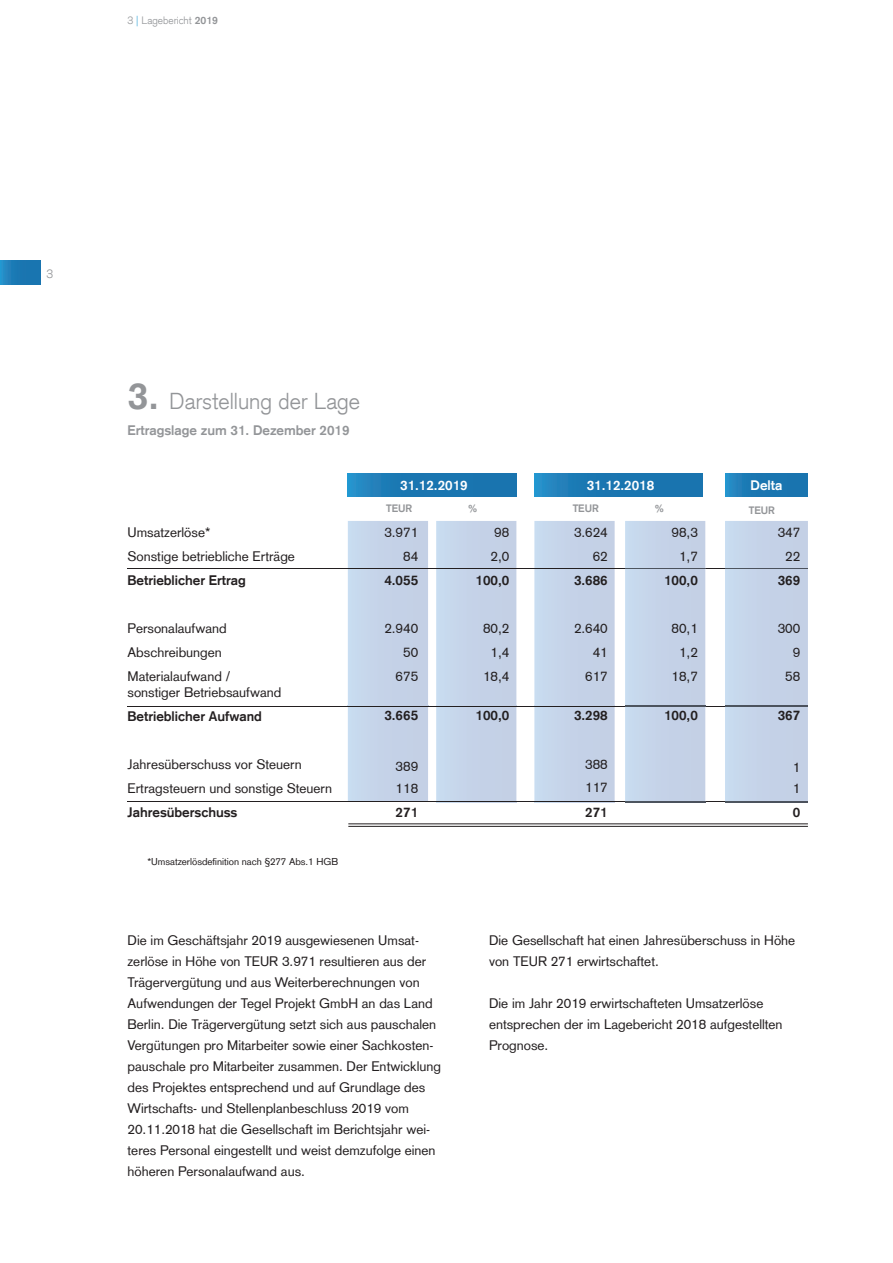
<style>
.page{position:relative;width:893px;height:1263px;background:#fff}
.page>*{position:absolute;margin:0;border:0;box-sizing:border-box;transform-origin:0 0}
.t1{font:300 22.5px "Basic Commercial LT Com";color:#939598}
.t2{font:13.5px/24px "Basic Commercial LT Com";color:#231f20}
.t3{font:700 13.5px "Basic Commercial LT Com";color:#231f20}
.t4{font:700 13.5px "Basic Commercial LT Com";color:#939598}
.t5{font:700 13.5px "Basic Commercial LT Com";color:#fff}
.t6{font:300 12px "Basic Commercial LT Com";color:#939598}
.t7{font:300 10.5px "Basic Commercial LT Com";color:#939598}
.t8{font:700 10.5px "Basic Commercial LT Com";color:#939598}
.t9{font:9.75px "Basic Commercial LT Com";color:#231f20}
.s1{color:#2199d2}
.s2{font-weight:700}
.s3{font-weight:700;font-size:37.5px}
</style>
<div class="page">
<div style="left:0;top:260px;width:41px;height:24px;background:linear-gradient(to right,#2587c1,#156ea9)"></div>
<svg style="left:534px;top:521px;width:81px;height:280px;background:#c5d4e9"></svg>
<div style="left:348px;top:474px;width:168px;height:22px;background:linear-gradient(to right,#2284be,#166eaa)"></div>
<svg style="left:348px;top:521px;width:80px;height:280px;background:#c5d4e9"></svg>
<svg style="left:436px;top:521px;width:80px;height:280px;background:#c6d4e9"></svg>
<hr style="left:128px;top:568px;width:680px;height:1px;background:#231f20">
<hr style="left:128px;top:706px;width:680px;height:1px;background:#231f20">
<hr style="left:128px;top:801px;width:680px;height:1px;background:#231f20">
<svg style="left:625px;top:521px;width:80px;height:280px;background:#c5d3e8"></svg>
<img style="left:625px;top:568px;width:80px;height:1px">
<img style="left:625px;top:706px;width:80px;height:1px">
<img style="left:625px;top:801px;width:80px;height:1px">
<svg style="left:534px;top:474px;width:169px;height:22px;background:#1b79b4"></svg>
<svg style="left:725px;top:521px;width:83px;height:280px;background:#c4d3e8"></svg>
<img style="left:725px;top:568px;width:83px;height:1px">
<img style="left:725px;top:706px;width:83px;height:1px">
<img style="left:725px;top:801px;width:83px;height:1px">
<div style="left:725px;top:474px;width:83px;height:22px;background:linear-gradient(to right,#2284be,#166eaa)"></div>
<hr style="left:348px;top:824px;width:460px;height:1px;background:#231f20">
<hr style="left:348px;top:826px;width:460px;height:1px;background:#231f20">
<p class="t7" style="left:128px;top:15px;width:92px">3 <span class="s1">|</span> Lagebericht <span class="s2">2019</span></p>
<p class="t6" style="left:46px;top:266px;width:8px">3</p>
<h1 class="t1" style="left:128px;top:388px;width:234px"><span class="s3">3.</span> Darstellung der Lage</h1>
<p class="t4" style="left:128px;top:422px;width:224px">Ertragslage zum 31. Dezember 2019</p>
<p class="t2" style="left:128px;top:520px;width:169px">Umsatzerlöse*<br>Sonstige betriebliche Erträge</p>
<p class="t3" style="left:128px;top:572px;width:120px">Betrieblicher Ertrag</p>
<p class="t2" style="left:128px;top:616px;width:104px">Personalaufwand<br>Abschreibungen<br>Materialaufwand /</p>
<p class="t2" style="left:128px;top:681px;width:155px">sonstiger Betriebsaufwand</p>
<p class="t3" style="left:128px;top:709px;width:136px">Betrieblicher Aufwand</p>
<p class="t2" style="left:128px;top:753px;width:206px">Jahresüberschuss vor Steuern<br>Ertragsteuern und sonstige Steuern</p>
<p class="t3" style="left:128px;top:805px;width:111px">Jahresüberschuss</p>
<p class="t9" style="left:147px;top:856px;width:192px">*Umsatzerlösdefinition nach §277 Abs.1 HGB</p>
<p class="t5" style="left:400px;top:477px;width:69px">31.12.2019</p>
<p class="t2" style="left:384px;top:520px;width:35px;text-align:right">3.971<br>84</p>
<p class="t3" style="left:384px;top:572px;width:35px">4.055</p>
<p class="t2" style="left:384px;top:616px;width:35px;text-align:right">2.940<br>50<br>675</p>
<p class="t3" style="left:384px;top:707px;width:35px">3.665</p>
<p class="t8" style="left:386px;top:502px;width:28px">TEUR</p>
<p class="t8" style="left:468px;top:502px;width:12px">%</p>
<p class="t2" style="left:491px;top:520px;width:20px">98<br>2,0</p>
<p class="t3" style="left:476px;top:572px;width:35px">100,0</p>
<p class="t2" style="left:483px;top:616px;width:28px;text-align:center">80,2<br>1,4<br>18,4</p>
<p class="t3" style="left:476px;top:707px;width:35px">100,0</p>
<p class="t2" style="left:396px;top:755px;width:24px;line-height:22.5px">389<br>118</p>
<p class="t3" style="left:396px;top:805px;width:24px">271</p>
<p class="t5" style="left:587px;top:477px;width:69px">31.12.2018</p>
<p class="t8" style="left:573px;top:502px;width:28px">TEUR</p>
<p class="t8" style="left:654px;top:502px;width:12px">%</p>
<p class="t2" style="left:574px;top:520px;width:35px;text-align:right">3.624<br>62</p>
<p class="t3" style="left:574px;top:572px;width:35px">3.686</p>
<p class="t2" style="left:574px;top:616px;width:35px;text-align:right">2.640<br>41<br>617</p>
<p class="t3" style="left:574px;top:707px;width:35px">3.298</p>
<p class="t2" style="left:672px;top:520px;width:28px;text-align:center">98,3<br>1,7</p>
<p class="t3" style="left:664px;top:572px;width:35px">100,0</p>
<p class="t2" style="left:672px;top:616px;width:28px;text-align:center">80,1<br>1,2<br>18,7</p>
<p class="t3" style="left:664px;top:707px;width:35px">100,0</p>
<p class="t2" style="left:585px;top:753px;width:24px;line-height:22.5px">388<br>117</p>
<p class="t3" style="left:585px;top:805px;width:24px">271</p>
<p class="t5" style="left:751px;top:477px;width:33px">Delta</p>
<p class="t8" style="left:749px;top:504px;width:28px">TEUR</p>
<p class="t2" style="left:778px;top:520px;width:24px;text-align:center">347<br>22</p>
<p class="t3" style="left:778px;top:572px;width:24px">369</p>
<p class="t2" style="left:778px;top:616px;width:24px;text-align:right">300<br>9<br>58</p>
<p class="t3" style="left:778px;top:707px;width:24px">367</p>
<p class="t2" style="left:793px;top:757px;width:9px;line-height:21px">1<br>1</p>
<p class="t3" style="left:793px;top:805px;width:9px">0</p>
<p class="t2" style="left:128px;top:930px;width:315px;line-height:21px">Die im Geschäftsjahr 2019 ausgewiesenen Umsat&shy;zerlöse in Höhe von TEUR 3.971 resultieren aus der Trägervergütung und aus Weiterberechnungen von Aufwendungen der Tegel Projekt GmbH an das Land Berlin. Die Trägervergütung setzt sich aus pauschalen Vergütungen pro Mitarbeiter sowie einer Sachkosten&shy;pauschale pro Mitarbeiter zusammen. Der Entwicklung des Projektes entsprechend und auf Grundlage des Wirtschafts- und Stellenplanbeschluss 2019 vom 20.11.2018 hat die Gesellschaft im Berichtsjahr wei&shy;teres Personal eingestellt und weist demzufolge einen höheren Personalaufwand aus.</p>
<p class="t2" style="left:489px;top:930px;width:308px;line-height:21px">Die Gesellschaft hat einen Jahresüberschuss in Höhe von TEUR 271 erwirtschaftet.</p>
<p class="t2" style="left:489px;top:993px;width:295px;line-height:21px">Die im Jahr 2019 erwirtschafteten Umsatzerlöse entsprechen der im Lagebericht 2018 aufgestellten<br>Prognose.</p>
</div>
